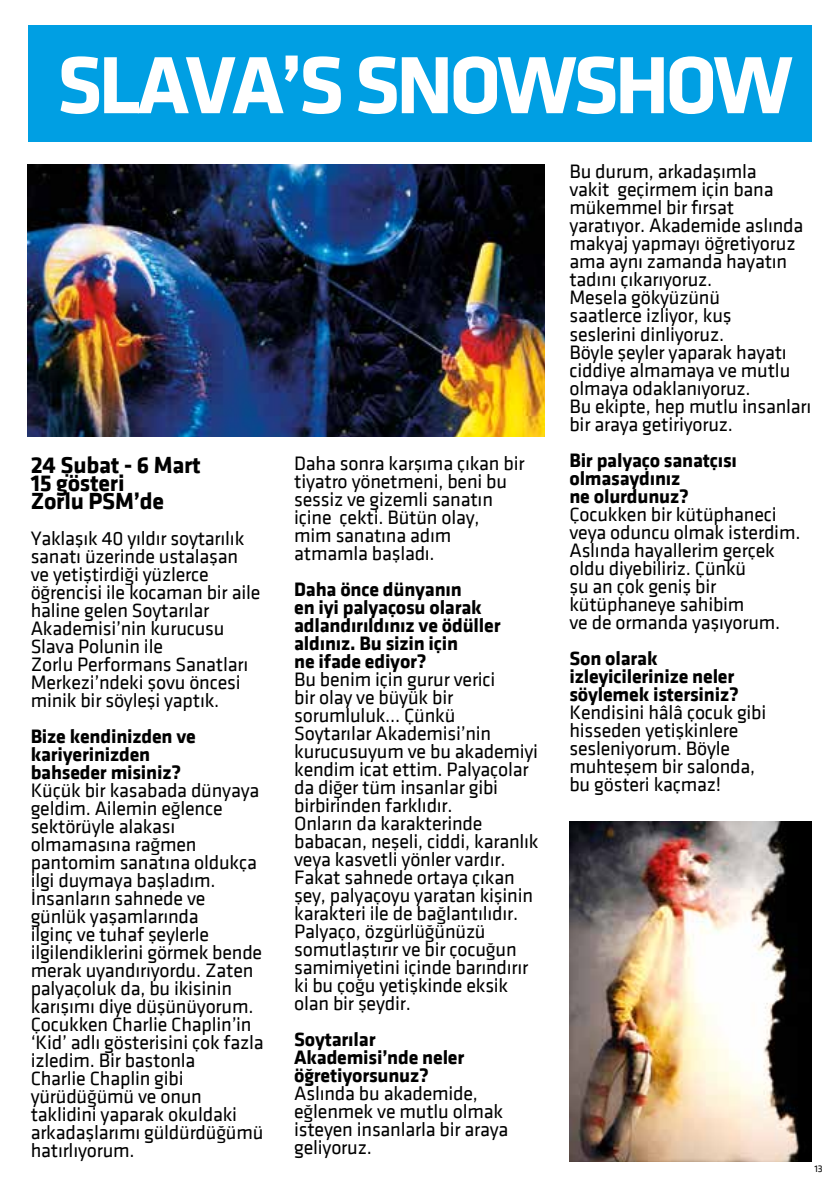
<style>
.page{position:relative;width:840px;height:1191px;background:#fff}
.page>*{position:absolute;margin:0;border:0;box-sizing:border-box;transform-origin:0 0}
.t1{font:700 84px "Klavika Dot";letter-spacing:-.045em;color:#fff}
.t2{font:700 24px/18px "Klavika Dot";letter-spacing:-.01em;color:#000}
.t3{font:20px/18px "Klavika Dot";letter-spacing:-.01em;color:#000}
.t4{font:700 20px/18px "Klavika Dot";letter-spacing:-.01em;color:#000}
.t5{font:10px "Klavika Dot";color:#000}
</style>
<div class="page">
<img style="left:27px;top:164px;width:517px;height:273px">
<img style="left:569px;top:821px;width:242px;height:340px">
<div style="left:28px;top:26px;width:783px;height:116px;background:#009fe3"></div>
<h1 class="t1" style="left:57px;top:39px;width:737px">SLAVA’S SNOWSHOW</h1>
<p class="t2" style="left:31px;top:456px;width:172px">24 Şubat - 6 Mart<br>15 gösteri<br>Zorlu PSM’de</p>
<p class="t3" style="left:31px;top:529px;width:231px">Yaklaşık 40 yıldır soytarılık sanatı üzerinde ustalaşan ve yetiştirdiği yüzlerce öğrencisi ile kocaman bir aile haline gelen Soytarılar<br>Akademisi’nin kurucusu<br>Slava Polunin ile<br>Zorlu Performans Sanatları<br>Merkezi’ndeki şovu öncesi minik bir söyleşi yaptık.</p>
<p class="t4" style="left:31px;top:727px;width:167px">Bize kendinizden ve kariyerinizden bahseder misiniz?</p>
<p class="t3" style="left:31px;top:781px;width:234px">Küçük bir kasabada dünyaya geldim. Ailemin eğlence sektörüyle alakası olmamasına rağmen pantomim sanatına oldukça ilgi duymaya başladım.<br>İnsanların sahnede ve günlük yaşamlarında<br>ilginç ve tuhaf şeylerle ilgilendiklerini görmek bende merak uyandırıyordu. Zaten palyaçoluk da, bu ikisinin karışımı diye düşünüyorum.<br>Çocukken Charlie Chaplin’in ‘Kid’ adlı gösterisini çok fazla izledim. Bir bastonla<br>Charlie Chaplin gibi yürüdüğümü ve onun taklidini yaparak okuldaki arkadaşlarımı güldürdüğümü hatırlıyorum.</p>
<p class="t3" style="left:294px;top:454px;width:232px">Daha sonra karşıma çıkan bir tiyatro yönetmeni, beni bu sessiz ve gizemli sanatın içine çekti. Bütün olay,<br>mim sanatına adım atmamla başladı.</p>
<p class="t4" style="left:294px;top:580px;width:208px">Daha önce dünyanın<br>en iyi palyaçosu olarak adlandırıldınız ve ödüller aldınız. Bu sizin için<br>ne ifade ediyor?</p>
<p class="t3" style="left:294px;top:670px;width:246px">Bu benim için gurur verici<br>bir olay ve büyük bir sorumluluk... Çünkü<br>Soytarılar Akademisi’nin kurucusuyum ve bu akademiyi kendim icat ettim. Palyaçolar da diğer tüm insanlar gibi birbirinden farklıdır.<br>Onların da karakterinde babacan, neşeli, ciddi, karanlık veya kasvetli yönler vardır.<br>Fakat sahnede ortaya çıkan şey, palyaçoyu yaratan kişinin karakteri ile de bağlantılıdır.<br>Palyaço, özgürlüğünüzü somutlaştırır ve bir çocuğun samimiyetini içinde barındırır ki bu çoğu yetişkinde eksik olan bir şeydir.</p>
<p class="t4" style="left:294px;top:1030px;width:172px">Soytarılar<br>Akademisi’nde neler öğretiyorsunuz?</p>
<p class="t3" style="left:294px;top:1084px;width:215px">Aslında bu akademide, eğlenmek ve mutlu olmak isteyen insanlarla bir araya geliyoruz.</p>
<p class="t3" style="left:569px;top:163px;width:243px">Bu durum, arkadaşımla<br>vakit geçirmem için bana mükemmel bir fırsat yaratıyor. Akademide aslında makyaj yapmayı öğretiyoruz ama aynı zamanda hayatın tadını çıkarıyoruz.<br>Mesela gökyüzünü<br>saatlerce izliyor, kuş<br>seslerini dinliyoruz.<br>Böyle şeyler yaparak hayatı ciddiye almamaya ve mutlu olmaya odaklanıyoruz.<br>Bu ekipte, hep mutlu insanları bir araya getiriyoruz.</p>
<p class="t4" style="left:569px;top:451px;width:169px">Bir palyaço sanatçısı olmasaydınız<br>ne olurdunuz?</p>
<p class="t3" style="left:569px;top:505px;width:232px">Çocukken bir kütüphaneci veya oduncu olmak isterdim.<br>Aslında hayallerim gerçek oldu diyebiliriz. Çünkü<br>şu an çok geniş bir kütüphaneye sahibim<br>ve de ormanda yaşıyorum.</p>
<p class="t4" style="left:569px;top:649px;width:171px">Son olarak izleyicilerinize neler söylemek istersiniz?</p>
<p class="t3" style="left:569px;top:703px;width:198px">Kendisini hâlâ çocuk gibi hisseden yetişkinlere sesleniyorum. Böyle muhteşem bir salonda, bu gösteri kaçmaz!</p>
<p class="t5" style="left:814px;top:1164px;width:10px">13</p>
</div>
